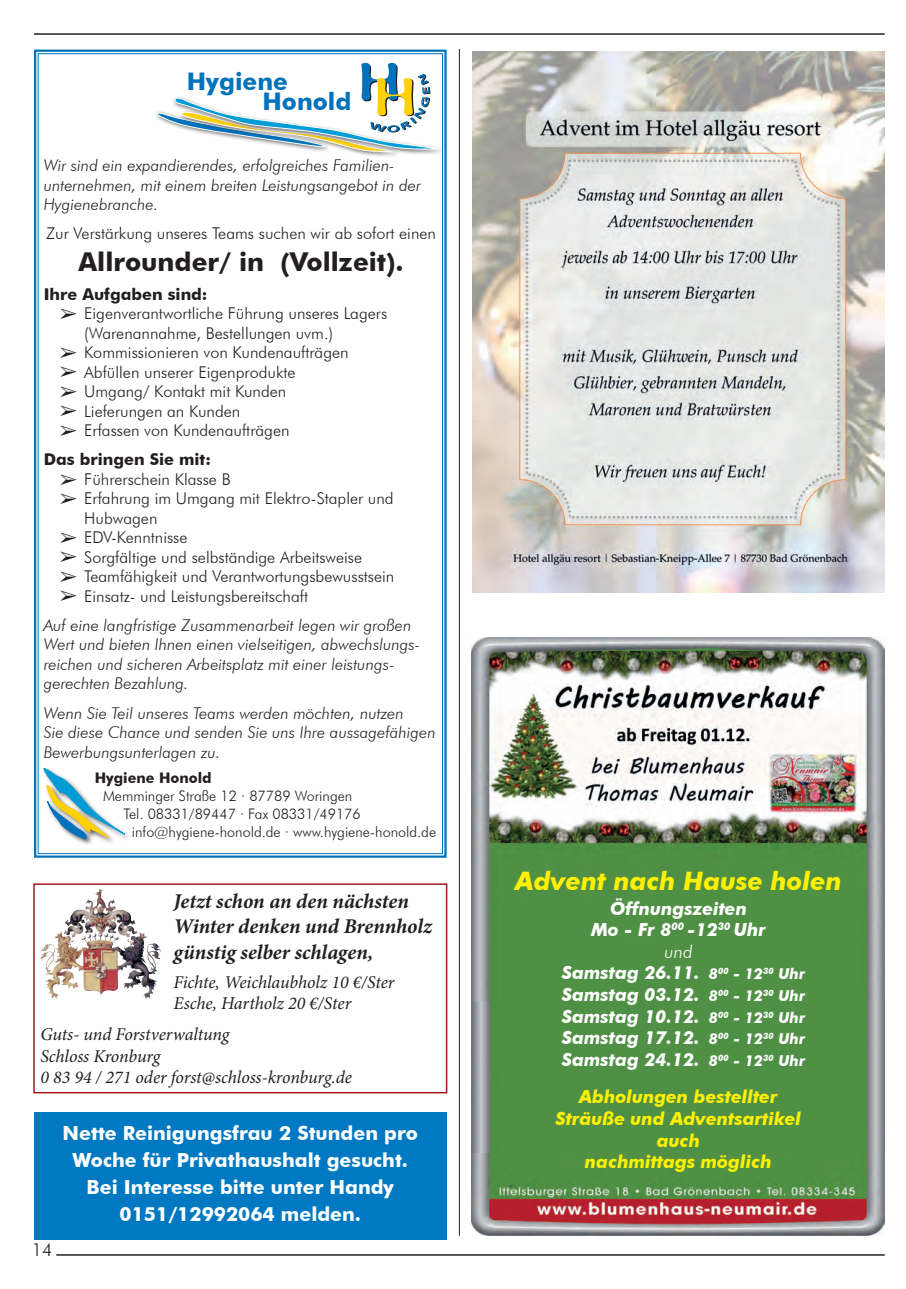
<style>
.page{position:relative;width:906px;height:1289px;background:#fff}
.page>*{position:absolute;margin:0;border:0;box-sizing:border-box;transform-origin:0 0}
.t1{font:700 25.95px "Futura BT";color:#231f20}
.t2{font:italic 700 25.5px "Futura BT";color:#fff101}
.t3{font:700 24.15px "Futura BT";color:#0072bc}
.t4{font:italic 700 21px/25.2px "Minion Pro";letter-spacing:-.005em;color:#231f20}
.t5{font:700 19.5px/27px "Futura BT";color:#fff;text-align:center}
.t6{font:italic 700 18px "Futura BT";color:#fff}
.t7{font:italic 18px "Minion Pro";letter-spacing:-.01em;color:#231f20}
.t8{font:italic 700 18px/21.6px "Futura BT";color:#fff101;text-align:center}
.t9{font:italic 300 18px "Futura BT";color:#fff}
.t10{font:300 18px "Futura BT";color:#231f20}
.t11{font:300 16.2px "Futura BT";color:#231f20}
.t12{font:italic 300 16.2px/19.5px "Futura BT";color:#231f20}
.t13{font:700 16.2px "Futura BT";color:#231f20}
.t14{font:300 14.55px "Futura BT";color:#231f20}
.t15{font:700 14.55px "Futura BT";color:#231f20}
.s1{font-size:15px}
</style>
<div class="page">
<div style="left:34px;top:1112px;width:412px;height:127px;background:#0079c2"></div>
<hr style="left:34px;top:33px;width:850px;height:2px;background:#231f20">
<hr style="left:56px;top:1254px;width:828px;height:1px;background:#231f20">
<hr style="left:459px;top:49px;width:1px;height:1186px;background:#231f20">
<div style="left:33px;top:883px;width:414px;height:210px;border:2px solid #a5181b"></div>
<img style="left:76px;top:889px;width:24px;height:23px">
<img style="left:472px;top:51px;width:412px;height:541px">
<img style="left:472px;top:638px;width:412px;height:364px">
<img style="left:472px;top:1152px;width:412px;height:83px">
<img style="left:472px;top:1002px;width:413px;height:150px">
<svg style="left:34px;top:49px;width:413px;height:809px"></svg>
<div style="left:179px;top:109px;width:221px;height:49px;background:#fff"></div>
<div style="left:172px;top:95px;width:272px;height:60px;background:#231f20;opacity:.75"></div>
<svg style="left:153px;top:63px;width:290px;height:91px"></svg>
<div style="left:43px;top:767px;width:89px;height:74px;background:#fff"></div>
<div style="left:46px;top:800px;width:48px;height:46px;background:#231f20;opacity:.75"></div>
<svg style="left:34px;top:757px;width:92px;height:85px"></svg>
<svg style="left:61px;top:308px;width:16px;height:11px"></svg>
<svg style="left:61px;top:347px;width:16px;height:11px"></svg>
<svg style="left:61px;top:367px;width:16px;height:10px"></svg>
<svg style="left:61px;top:386px;width:16px;height:11px"></svg>
<svg style="left:61px;top:406px;width:16px;height:10px"></svg>
<svg style="left:61px;top:425px;width:16px;height:11px"></svg>
<svg style="left:61px;top:474px;width:16px;height:10px"></svg>
<svg style="left:61px;top:493px;width:16px;height:11px"></svg>
<svg style="left:61px;top:532px;width:16px;height:11px"></svg>
<svg style="left:61px;top:552px;width:16px;height:10px"></svg>
<svg style="left:61px;top:571px;width:16px;height:11px"></svg>
<svg style="left:61px;top:591px;width:16px;height:10px"></svg>
<p class="t3" style="left:187px;top:67px;width:103px">Hygiene</p>
<p class="t3" style="left:262px;top:86px;width:90px">Honold</p>
<p class="t12" style="left:44px;top:156px;width:352px">Wir sind ein expandierendes, erfolgreiches Familien-</p>
<p class="t12" style="left:44px;top:175px;width:379px">unternehmen, mit einem breiten Leistungsangebot in der<br>Hygienebranche.</p>
<p class="t11" style="left:46px;top:224px;width:391px">Zur Verstärkung unseres Teams suchen wir ab sofort einen</p>
<p class="t1" style="left:78px;top:245px;width:327px">Allrounder/ in (Vollzeit).</p>
<p class="t13" style="left:44px;top:284px;width:165px">Ihre Aufgaben sind:</p>
<p class="t11" style="left:84px;top:304px;width:304px">Eigenverantwortliche Führung unseres Lagers</p>
<p class="t11" style="left:84px;top:323px;width:250px">(Warenannahme, Bestellungen uvm.)</p>
<p class="t11" style="left:84px;top:342px;width:266px">Kommissionieren von Kundenaufträgen</p>
<p class="t11" style="left:84px;top:362px;width:213px">Abfüllen unserer Eigenprodukte</p>
<p class="t11" style="left:84px;top:381px;width:204px">Umgang/ Kontakt mit Kunden</p>
<p class="t11" style="left:84px;top:401px;width:158px">Lieferungen an Kunden</p>
<p class="t11" style="left:84px;top:420px;width:207px">Erfassen von Kundenaufträgen</p>
<p class="t13" style="left:44px;top:450px;width:169px">Das bringen Sie mit:</p>
<p class="t11" style="left:84px;top:469px;width:148px">Führerschein Klasse B</p>
<p class="t11" style="left:84px;top:489px;width:311px">Erfahrung im Umgang mit Elektro-Stapler und</p>
<p class="t11" style="left:84px;top:508px;width:75px">Hubwagen</p>
<p class="t11" style="left:84px;top:527px;width:105px">EDV-Kenntnisse</p>
<p class="t11" style="left:84px;top:547px;width:279px">Sorgfältige und selbständige Arbeitsweise</p>
<p class="t11" style="left:84px;top:566px;width:312px">Teamfähigkeit und Verantwortungsbewusstsein</p>
<p class="t11" style="left:84px;top:586px;width:225px">Einsatz- und Leistungsbereitschaft</p>
<p class="t12" style="left:44px;top:615px;width:378px">Auf eine langfristige Zusammenarbeit legen wir großen<br>Wert und bieten Ihnen einen vielseitigen, abwechslungs-</p>
<p class="t12" style="left:44px;top:654px;width:352px">reichen und sicheren Arbeitsplatz mit einer leistungs-</p>
<p class="t12" style="left:44px;top:673px;width:146px">gerechten Bezahlung.</p>
<p class="t12" style="left:44px;top:703px;width:361px">Wenn Sie Teil unseres Teams werden möchten, nutzen</p>
<p class="t12" style="left:44px;top:722px;width:393px">Sie diese Chance und senden Sie uns Ihre aussagefähigen<br>Bewerbungsunterlagen zu.</p>
<p class="t15" style="left:95px;top:769px;width:118px">Hygiene Honold</p>
<p class="t14" style="left:103px;top:786px;width:251px">Memminger Straße 12 · 87789 Woringen</p>
<p class="t14" style="left:124px;top:804px;width:239px">Tel. 08331/89447 · Fax 08331/49176</p>
<p class="t14" style="left:132px;top:822px;width:306px">info@hygiene-honold.de · www.hygiene-honold.de</p>
<p class="t4" style="left:173px;top:888px;width:260px">Jetzt schon an den nächsten<br>Winter denken und Brennholz günstig selber schlagen,</p>
<p class="t7" style="left:173px;top:969px;width:222px">Fichte, Weichlaubholz 10 €/Ster</p>
<p class="t7" style="left:173px;top:991px;width:179px">Esche, Hartholz 20 €/Ster</p>
<p class="t7" style="left:40px;top:1021px;width:190px">Guts- und Forstverwaltung</p>
<p class="t7" style="left:40px;top:1043px;width:122px">Schloss Kronburg</p>
<p class="t7" style="left:40px;top:1065px;width:313px">0 83 94 / 271 oder forst@schloss-kronburg.de</p>
<p class="t10" style="left:32px;top:1238px;width:22px">14</p>
<p class="t5" style="left:63px;top:1119px;width:357px">Nette Reinigungsfrau 2 Stunden pro<br>Woche für Privathaushalt gesucht.</p>
<p class="t5" style="left:87px;top:1173px;width:309px">Bei Interesse bitte unter Handy<br>0151/12992064 melden.</p>
<p class="t2" style="left:515px;top:865px;width:328px">Advent nach Hause holen</p>
<p class="t6" style="left:610px;top:897px;width:138px">Öffnungszeiten</p>
<p class="t6" style="left:591px;top:918px;width:177px">Mo - Fr 8<sup>00</sup> -12<sup>30</sup> Uhr</p>
<p class="t9" style="left:664px;top:940px;width:30px">und</p>
<p class="t6" style="left:562px;top:962px;width:245px">Samstag 26.11. <span class="s1">8</span><sup>00</sup> <span class="s1">- 12</span><sup>30</sup> <span class="s1">Uhr</span></p>
<p class="t6" style="left:562px;top:983px;width:245px">Samstag 03.12. <span class="s1">8</span><sup>00</sup> <span class="s1">- 12</span><sup>30</sup> <span class="s1">Uhr</span></p>
<p class="t6" style="left:562px;top:1005px;width:245px">Samstag 10.12. <span class="s1">8</span><sup>00</sup> <span class="s1">- 12</span><sup>30</sup> <span class="s1">Uhr</span></p>
<p class="t6" style="left:562px;top:1026px;width:245px">Samstag 17.12. <span class="s1">8</span><sup>00</sup> <span class="s1">- 12</span><sup>30</sup> <span class="s1">Uhr</span></p>
<p class="t6" style="left:562px;top:1048px;width:245px">Samstag 24.12. <span class="s1">8</span><sup>00</sup> <span class="s1">- 12</span><sup>30</sup> <span class="s1">Uhr</span></p>
<p class="t8" style="left:579px;top:1085px;width:200px">Abholungen bestellter</p>
<p class="t8" style="left:555px;top:1107px;width:247px">Sträuße und Adventsartikel auch</p>
<p class="t8" style="left:585px;top:1150px;width:188px">nachmittags möglich</p>
</div>
